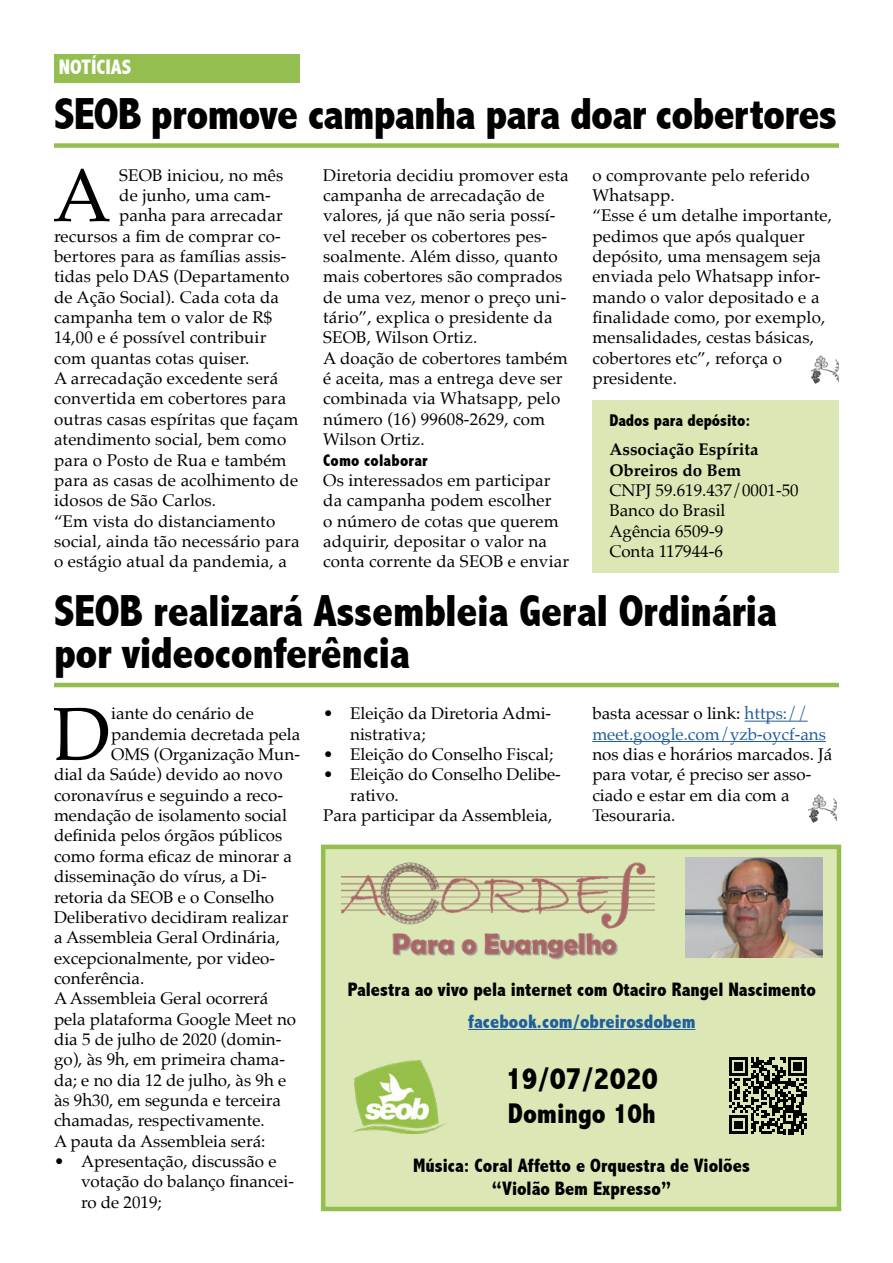
<style>
.page{position:relative;width:893px;height:1263px;background:#fff}
.page>*{position:absolute;margin:0;border:0;box-sizing:border-box;transform-origin:0 0}
.t1{font:75.15px "Palatino";color:#000}
.t2{font:800 condensed 45px/42px "Abadi";letter-spacing:-.01em;color:#000}
.t3{font:800 condensed 31.5px "Abadi";color:#000}
.t4{font:800 condensed 28.5px "Abadi";color:#000}
.t5{font:800 condensed 21px "Abadi";color:#fff}
.t6{font:800 condensed 19.5px/23.4px "Abadi";color:#000;text-align:center}
.t7{font:800 condensed 19.5px "Abadi";color:#215e9e}
.t8{font:16.95px/20.4px "Palatino";letter-spacing:.01em;color:#000}
.t9{font:16.95px/20.4px "Palatino";color:#215e9e}
.t10{font:800 condensed 16.95px "Abadi";color:#000}
.t11{font:700 16.95px/20.4px "Palatino";color:#000}
.s1{color:#000}
</style>
<div class="page">
<div style="left:54px;top:143px;width:785px;height:5px;background:#94bf50"></div>
<div style="left:54px;top:54px;width:245px;height:28px;background:#94bf50"></div>
<div style="left:321px;top:845px;width:520px;height:366px;background:#dbe7b4;border:4px solid #94bf4e"></div>
<img style="left:809px;top:794px;width:27px;height:28px">
<hr style="left:54px;top:683px;width:785px;height:4px;background:#94bf50">
<hr style="left:745px;top:721px;width:63px;height:1px;background:#215e9e">
<hr style="left:592px;top:741px;width:234px;height:1px;background:#215e9e">
<img style="left:811px;top:355px;width:28px;height:29px">
<div style="left:592px;top:400px;width:247px;height:173px;background:#dbe7b4"></div>
<img style="left:341px;top:862px;width:314px;height:98px">
<hr style="left:468px;top:1029px;width:227px;height:1px;background:#215e9e">
<img style="left:353px;top:1060px;width:93px;height:74px">
<img style="left:686px;top:857px;width:137px;height:100px">
<svg style="left:729px;top:1057px;width:78px;height:77px"></svg>
<p class="t5" style="left:59px;top:55px;width:74px">NOTÍCIAS</p>
<h2 class="t2" style="left:54px;top:93px;width:784px">SEOB promove campanha para doar cobertores</h2>
<h1 class="t1" style="left:53px;top:133px;width:60px">A</h1>
<p class="t8" style="left:119px;top:165px;width:166px">SEOB iniciou, no mês</p>
<p class="t8" style="left:119px;top:185px;width:153px">de junho, uma cam-</p>
<p class="t8" style="left:119px;top:205px;width:165px">panha para arrecadar</p>
<p class="t8" style="left:54px;top:226px;width:228px">recursos a fim de comprar co-</p>
<p class="t8" style="left:54px;top:246px;width:234px">bertores para as famílias assis-</p>
<p class="t8" style="left:54px;top:266px;width:237px">tidas pelo DAS (Departamento</p>
<p class="t8" style="left:54px;top:287px;width:227px">de Ação Social). Cada cota da</p>
<p class="t8" style="left:54px;top:307px;width:220px">campanha tem o valor de R$</p>
<p class="t8" style="left:54px;top:327px;width:214px">14,00 e é possível contribuir</p>
<p class="t8" style="left:54px;top:348px;width:197px">com quantas cotas quiser.</p>
<p class="t8" style="left:54px;top:368px;width:226px">A arrecadação excedente será</p>
<p class="t8" style="left:54px;top:388px;width:234px">convertida em cobertores para</p>
<p class="t8" style="left:54px;top:409px;width:246px">outras casas espíritas que façam</p>
<p class="t8" style="left:54px;top:429px;width:234px">atendimento social, bem como</p>
<p class="t8" style="left:54px;top:449px;width:234px">para o Posto de Rua e também</p>
<p class="t8" style="left:54px;top:470px;width:246px">para as casas de acolhimento de</p>
<p class="t8" style="left:54px;top:490px;width:164px">idosos de São Carlos.</p>
<p class="t8" style="left:54px;top:510px;width:223px">“Em vista do distanciamento</p>
<p class="t8" style="left:54px;top:531px;width:247px">social, ainda tão necessário para</p>
<p class="t8" style="left:54px;top:551px;width:234px">o estágio atual da pandemia, a</p>
<p class="t8" style="left:323px;top:165px;width:247px">Diretoria decidiu promover esta campanha de arrecadação de valores, já que não seria possí&shy;vel receber os cobertores pes&shy;soalmente. Além disso, quanto mais cobertores são comprados de uma vez, menor o preço uni&shy;tário”, explica o presidente da<br>SEOB, Wilson Ortiz.<br>A doação de cobertores também é aceita, mas a entrega deve ser combinada via Whatsapp, pelo número (16) 99608-2629, com<br>Wilson Ortiz.</p>
<p class="t10" style="left:323px;top:450px;width:106px">Como colaborar</p>
<p class="t8" style="left:323px;top:470px;width:247px">Os interessados em participar da campanha podem escolher<br>o número de cotas que querem adquirir, depositar o valor na conta corrente da SEOB e enviar</p>
<p class="t8" style="left:592px;top:165px;width:241px">o comprovante pelo referido<br>Whatsapp.<br>“Esse é um detalhe importante, pedimos que após qualquer depósito, uma mensagem seja enviada pelo Whatsapp infor&shy;mando o valor depositado e a finalidade como, por exemplo, mensalidades, cestas básicas, cobertores etc”, reforça o presidente.</p>
<p class="t10" style="left:609px;top:411px;width:142px">Dados para depósito:</p>
<p class="t11" style="left:609px;top:439px;width:151px">Associação Espírita<br>Obreiros do Bem</p>
<p class="t8" style="left:609px;top:480px;width:191px">CNPJ 59.619.437/0001-50<br>Banco do Brasil<br>Agência 6509-9<br>Conta 117944-6</p>
<h2 class="t2" style="left:54px;top:590px;width:724px">SEOB realizará Assembleia Geral Ordinária por videoconferência</h2>
<h1 class="t1" style="left:53px;top:672px;width:60px">D</h1>
<p class="t8" style="left:111px;top:703px;width:144px">iante do cenário de</p>
<p class="t9" style="left:592px;top:703px;width:235px"><span class="s1">basta acessar o link:</span> https:// meet.google.com/yzb-oycf-ans</p>
<p class="t8" style="left:592px;top:744px;width:241px">nos dias e horários marcados. Já para votar, é preciso ser asso&shy;ciado e estar em dia com a<br>Tesouraria.</p>
<p class="t8" style="left:350px;top:703px;width:203px;text-indent:-27px">• Eleição da Diretoria Admi&shy;nistrativa;</p>
<p class="t8" style="left:323px;top:744px;width:232px">• Eleição do Conselho Fiscal;</p>
<p class="t8" style="left:323px;top:764px;width:239px">• Eleição do Conselho Delibe-</p>
<p class="t8" style="left:350px;top:785px;width:50px">rativo.</p>
<p class="t8" style="left:323px;top:805px;width:231px">Para participar da Assembleia,</p>
<p class="t8" style="left:111px;top:724px;width:190px">pandemia decretada pela</p>
<p class="t8" style="left:111px;top:744px;width:190px">OMS (Organização Mun-</p>
<p class="t8" style="left:54px;top:764px;width:230px">dial da Saúde) devido ao novo</p>
<p class="t8" style="left:54px;top:785px;width:231px">coronavírus e seguindo a reco-</p>
<p class="t8" style="left:54px;top:805px;width:235px">mendação de isolamento social</p>
<p class="t8" style="left:54px;top:825px;width:230px">definida pelos órgãos públicos</p>
<p class="t8" style="left:54px;top:846px;width:239px">como forma eficaz de minorar a</p>
<p class="t8" style="left:54px;top:866px;width:214px">disseminação do vírus, a Di-</p>
<p class="t8" style="left:54px;top:886px;width:222px">retoria da SEOB e o Conselho</p>
<p class="t8" style="left:54px;top:907px;width:236px">Deliberativo decidiram realizar</p>
<p class="t8" style="left:54px;top:927px;width:227px">a Assembleia Geral Ordinária,</p>
<p class="t8" style="left:54px;top:947px;width:223px">excepcionalmente, por video-</p>
<p class="t8" style="left:54px;top:968px;width:92px">conferência.</p>
<p class="t8" style="left:54px;top:988px;width:216px">A Assembleia Geral ocorrerá</p>
<p class="t8" style="left:54px;top:1008px;width:244px">pela plataforma Google Meet no</p>
<p class="t8" style="left:54px;top:1029px;width:229px">dia 5 de julho de 2020 (domin-</p>
<p class="t8" style="left:54px;top:1049px;width:233px">go), às 9h, em primeira chama-</p>
<p class="t8" style="left:54px;top:1069px;width:234px">da; e no dia 12 de julho, às 9h e</p>
<p class="t8" style="left:54px;top:1090px;width:229px">às 9h30, em segunda e terceira</p>
<p class="t8" style="left:54px;top:1110px;width:212px">chamadas, respectivamente.</p>
<p class="t8" style="left:54px;top:1130px;width:213px">A pauta da Assembleia será:</p>
<p class="t8" style="left:81px;top:1151px;width:214px;text-indent:-27px">• Apresentação, discussão e votação do balanço financei&shy;ro de 2019;</p>
<p class="t6" style="left:348px;top:977px;width:470px">Palestra ao vivo pela internet com Otaciro Rangel Nascimento</p>
<p class="t7" style="left:468px;top:1010px;width:229px">facebook.com/obreirosdobem</p>
<h3 class="t3" style="left:506px;top:1060px;width:154px">19/07/2020</h3>
<h3 class="t4" style="left:508px;top:1097px;width:149px">Domingo 10h</h3>
<p class="t6" style="left:413px;top:1153px;width:338px">Música: Coral Affetto e Orquestra de Violões “Violão Bem Expresso”</p>
</div>
